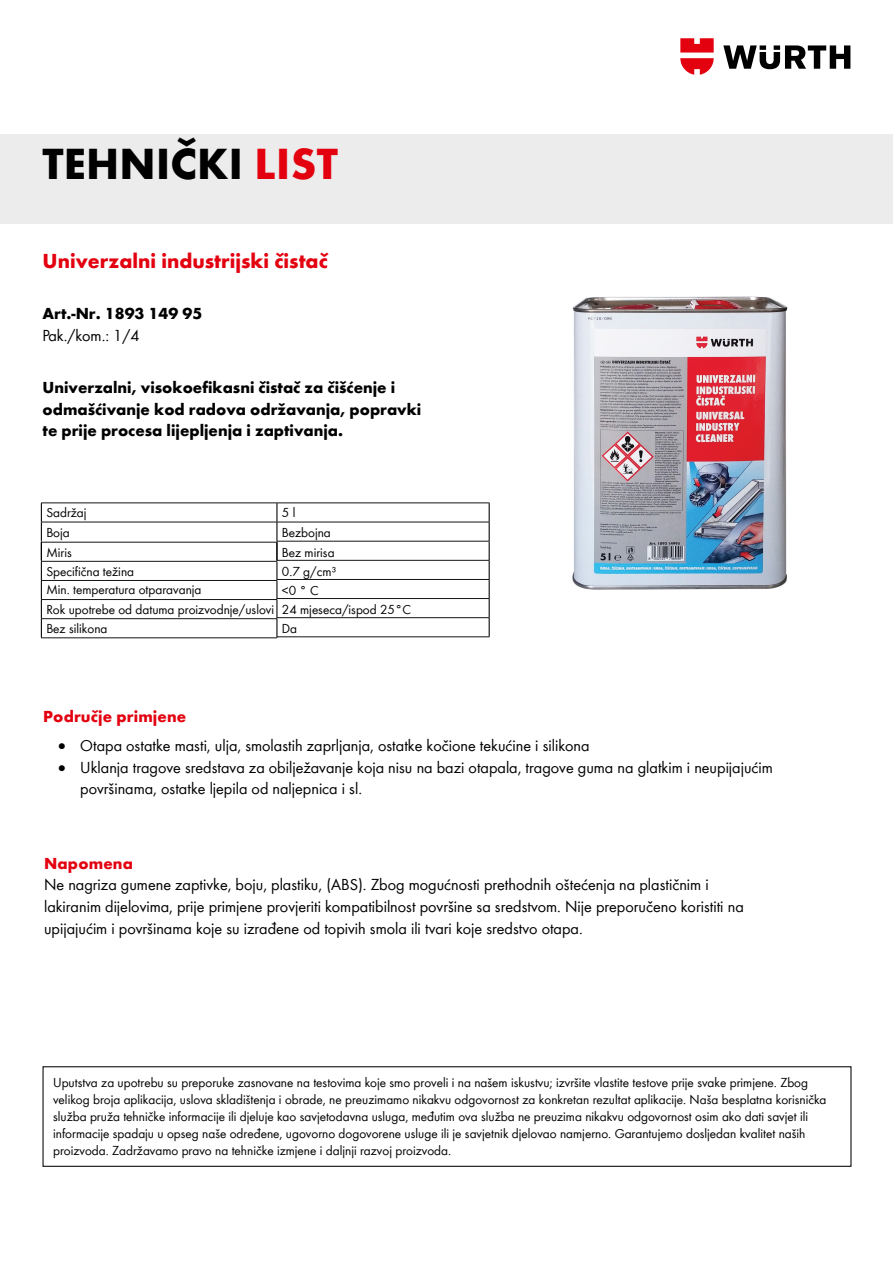
<style>
.page{position:relative;width:893px;height:1263px;background:#fff}
.page>*{position:absolute;margin:0;border:0;box-sizing:border-box;transform-origin:0 0}
.t1{font:700 45px "Wuerth";letter-spacing:.005em;color:#000}
.t2{font:700 21px "Wuerth";color:#e3000f}
.t3{font:16.5px/21.8px "Wuerth";color:#000}
.t4{font:700 16.5px/21.8px "Wuerth";color:#000}
.t5{font:700 16.5px "Wuerth";letter-spacing:.01em;color:#e3000f}
.t6{font:13.5px/17px "Wuerth";color:#000}
.t7{font:13.5px "Wuerth Global";color:#000}
.s1{color:#e3000f}
.s2{font-family:"Wuerth Global"}
</style>
<div class="page">
<svg style="left:723px;top:45px;width:127px;height:24px"></svg>
<svg style="left:680px;top:38px;width:34px;height:37px"></svg>
<div style="left:0;top:134px;width:893px;height:89px;background:#ececed"></div>
<hr style="left:41px;top:503px;width:236px;height:1px;background:#000">
<hr style="left:277px;top:503px;width:212px;height:1px;background:#000">
<hr style="left:41px;top:522px;width:236px;height:1px;background:#000">
<hr style="left:277px;top:522px;width:212px;height:1px;background:#000">
<hr style="left:277px;top:541px;width:212px;height:1px;background:#000">
<hr style="left:41px;top:542px;width:236px;height:1px;background:#000">
<hr style="left:277px;top:560px;width:212px;height:1px;background:#000">
<hr style="left:41px;top:561px;width:236px;height:1px;background:#000">
<hr style="left:277px;top:579px;width:212px;height:1px;background:#000">
<hr style="left:41px;top:580px;width:236px;height:1px;background:#000">
<hr style="left:277px;top:598px;width:212px;height:1px;background:#000">
<hr style="left:41px;top:599px;width:236px;height:1px;background:#000">
<hr style="left:277px;top:617px;width:212px;height:1px;background:#000">
<svg style="left:489px;top:503px;width:1px;height:134px"></svg>
<hr style="left:41px;top:618px;width:236px;height:1px;background:#000">
<svg style="left:41px;top:503px;width:1px;height:134px"></svg>
<hr style="left:277px;top:636px;width:212px;height:1px;background:#000">
<svg style="left:277px;top:503px;width:1px;height:135px"></svg>
<hr style="left:41px;top:637px;width:236px;height:1px;background:#000">
<div style="left:43px;top:1066px;width:808px;height:101px;border:1px solid #000"></div>
<img style="left:572px;top:296px;width:216px;height:294px">
<h1 class="t1" style="left:43px;top:131px;width:297px">TEHNIČKI <span class="s1">LIST</span></h1>
<h2 class="t2" style="left:43px;top:246px;width:287px">Univerzalni industrijski čistač</h2>
<p class="t4" style="left:43px;top:301px;width:161px">Art.-Nr. 1893 149 95</p>
<p class="t3" style="left:43px;top:324px;width:98px">Pak./kom.: 1/4</p>
<p class="t4" style="left:43px;top:375px;width:380px">Univerzalni, visokoefikasni čistač za čišćenje i odmašćivanje kod radova održavanja, popravki te prije procesa lijepljenja i zaptivanja.</p>
<p class="t6" style="left:46px;top:504px;width:42px">Sadržaj</p>
<p class="t7" style="left:282px;top:505px;width:15px">5 l</p>
<p class="t6" style="left:46px;top:523px;width:25px">Boja</p>
<p class="t6" style="left:282px;top:523px;width:50px">Bezbojna</p>
<p class="t6" style="left:46px;top:543px;width:27px">Miris</p>
<p class="t6" style="left:282px;top:543px;width:54px">Bez mirisa</p>
<p class="t6" style="left:46px;top:562px;width:89px">Specifična težina</p>
<p class="t7" style="left:282px;top:563px;width:56px">0.7 g/cm³</p>
<p class="t6" style="left:46px;top:580px;width:157px">Min. temperatura otparavanja</p>
<p class="t6" style="left:46px;top:580px;width:366px;line-height:19.2px;text-indent:236px">&lt;0 ° C<br>Rok upotrebe od datuma proizvodnje/uslovi 24 mjeseca/ispod <span class="s2">25°C<br></span>Bez silikona</p>
<p class="t6" style="left:282px;top:619px;width:17px">Da</p>
<p class="t5" style="left:43px;top:705px;width:145px">Područje primjene</p>
<p class="t3" style="left:58px;top:734px;width:533px">• Otapa ostatke masti, ulja, smolastih zaprljanja, ostatke kočione tekućine i silikona</p>
<p class="t3" style="left:80px;top:755px;width:694px;text-indent:-22px">• Uklanja tragove sredstava za obilježavanje koja nisu na bazi otapala, tragove guma na glatkim i neupijajućim površinama, ostatke ljepila od naljepnica i sl.</p>
<p class="t5" style="left:44px;top:851px;width:90px">Napomena</p>
<p class="t3" style="left:44px;top:873px;width:701px">Ne nagriza gumene zaptivke, boju, plastiku, (ABS). Zbog mogućnosti prethodnih oštećenja na plastičnim i lakiranim dijelovima, prije primjene provjeriti kompatibilnost površine sa sredstvom. Nije preporučeno koristiti na upijajućim i površinama koje su izrađene od topivih smola ili tvari koje sredstvo otapa.</p>
<p class="t6" style="left:53px;top:1073px;width:775px">Uputstva za upotrebu su preporuke zasnovane na testovima koje smo proveli i na našem iskustvu; izvršite vlastite testove prije svake primjene. Zbog velikog broja aplikacija, uslova skladištenja i obrade, ne preuzimamo nikakvu odgovornost za konkretan rezultat aplikacije. Naša besplatna korisnička služba pruža tehničke informacije ili djeluje kao savjetodavna usluga, međutim ova služba ne preuzima nikakvu odgovornost osim ako dati savjet ili informacije spadaju u opseg naše određene, ugovorno dogovorene usluge ili je savjetnik djelovao namjerno. Garantujemo dosljedan kvalitet naših proizvoda. Zadržavamo pravo na tehničke izmjene i daljnji razvoj proizvoda.</p>
</div>
